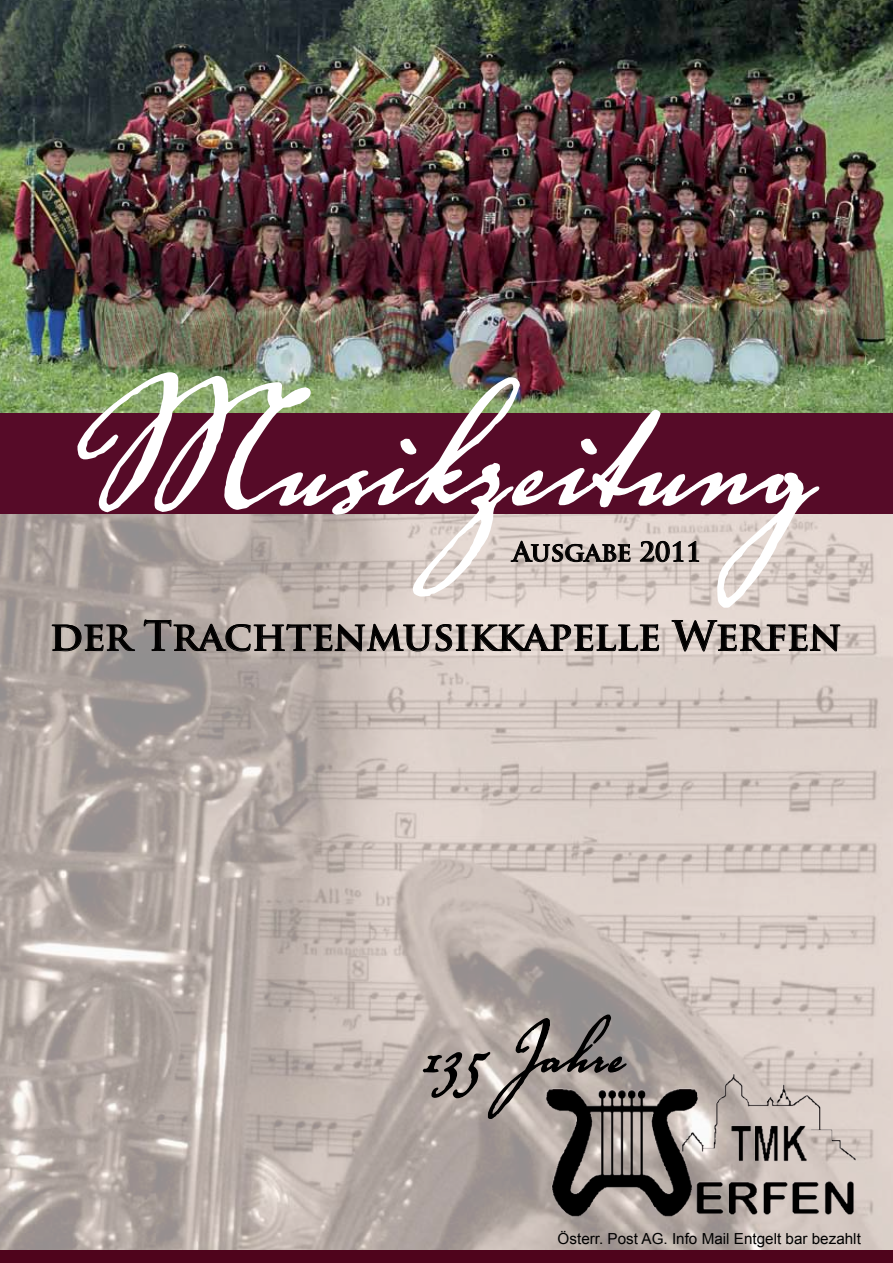
<style>
.page{position:relative;width:893px;height:1263px;background:#fff}
.page>*{position:absolute;margin:0;border:0;box-sizing:border-box;transform-origin:0 0}
.t1{font:242.25px "Voluta Script Pro";color:#fff}
.t2{font:106.65px "Voluta Script Pro";color:#000}
.t3{font:700 39.6px "Trajan Pro";color:#010000}
.t4{font:700 25.95px "Trajan Pro";color:#010000}
.t5{font:15.3px "Arial";color:#000}
</style>
<div class="page">
<img style="left:0;top:0;width:893px;height:413px">
<img style="left:0;top:513px;width:893px;height:737px">
<div style="left:0;top:413px;width:893px;height:100px;background:#560b28"></div>
<img style="left:528px;top:1063px;width:365px;height:170px">
<svg style="left:51px;top:371px;width:790px;height:287px"></svg>
<svg style="left:422px;top:1014px;width:205px;height:106px;background:#988f8b"></svg>
<div style="left:0;top:1250px;width:893px;height:13px;background:#4f041c"></div>
<h1 class="t1" style="left:50px;top:277px;width:767px">Musikzeitung</h1>
<h3 class="t3" style="left:50px;top:611px;width:793px">der Trachtenmusikkapelle Werfen</h3>
<h3 class="t4" style="left:513px;top:536px;width:190px">Ausgabe 2011</h3>
<h2 class="t2" style="left:421px;top:971px;width:206px">135 Jahre</h2>
<p class="t5" style="left:558px;top:1228px;width:305px">Österr. Post AG. Info Mail Entgelt bar bezahlt</p>
</div>
